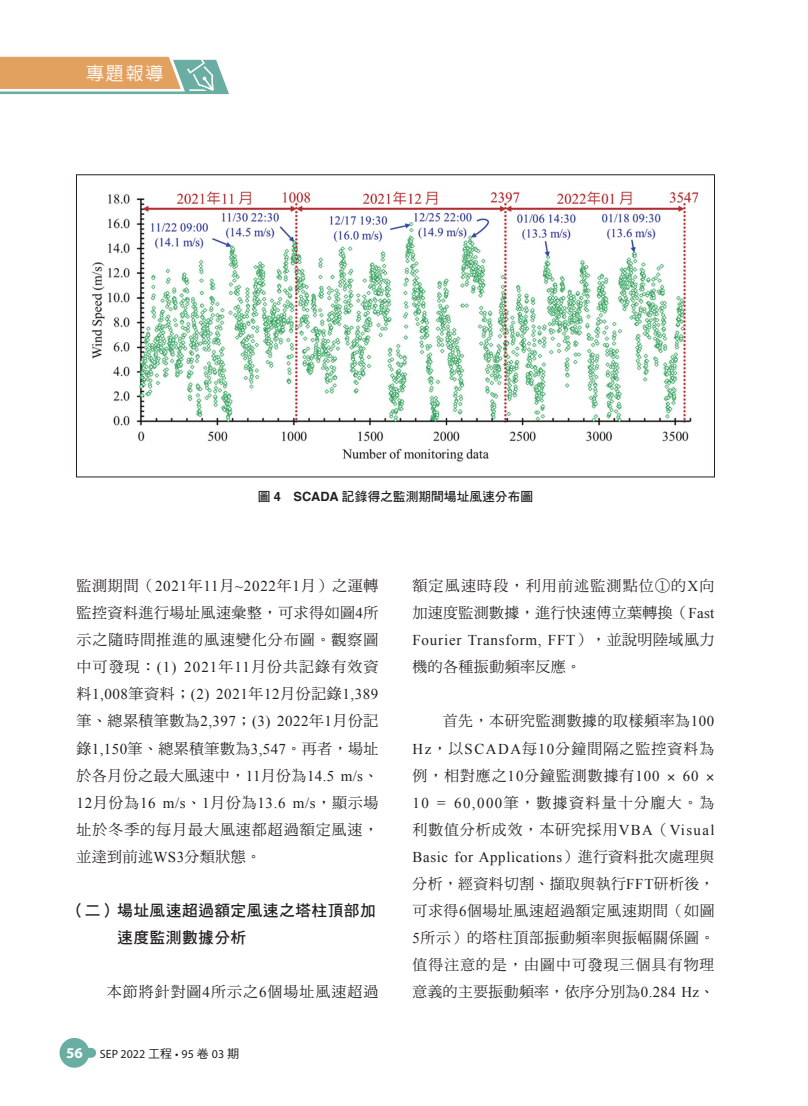
<style>
.page{position:relative;width:808px;height:1106px;background:#fff}
.page>*{position:absolute;margin:0;border:0;box-sizing:border-box;transform-origin:0 0}
.t1{font:500 18px "AR Hei B5";color:#fff}
.t2{font:15.75px/27px "DF Hei Std W7";letter-spacing:.03em;color:#231f20}
.t3{font:15px/27px "DF Ming Std W5";letter-spacing:.06em;color:#231f20;text-align:justify}
.t4{font:15px "Times New Roman";letter-spacing:.045em;color:#231f20}
.t5{font:15px "DF Ming Std W5";letter-spacing:.025em;color:#231f20}
.t6{font:12.75px "DF Hei Std W7";color:#231f20}
.t7{font:12px "Myriad Pro";color:#231f20}
.s1{font-family:"Helvetica";font-weight:700}
.s2{font-family:"Times New Roman"}
.s3{font-family:"DF Ming Std W5"}
.s4{font-weight:700;font-size:15px;color:#fff}
.s5{font-family:"DF Hei Std W5"}
</style>
<div class="page">
<svg style="left:0;top:57px;width:229px;height:37px;background:#ccaf82"></svg>
<div style="left:60px;top:1037px;width:29px;height:30px;background:#6aada2;border-radius:50%"></div>
<div style="left:70px;top:1047px;width:26px;height:10px;background:#6aada2;border-radius:5px"></div>
<img style="left:91px;top:191px;width:608px;height:271px">
<p class="t1" style="left:86px;top:64px;width:79px">專題報導</p>
<p class="t6" style="left:258px;top:489px;width:277px">圖 <span class="s1">4 SCADA</span> 記錄得之監測期間場址風速分布圖</p>
<p class="t3" style="left:77px;top:572px;width:303px">監測期間（<span class="s2">2021</span>年<span class="s2">11</span>月<span class="s2">~2022</span>年<span class="s2">1</span>月）之運轉監控資料進行場址風速彙整，可求得如圖<span class="s2">4</span>所示之隨時間推進的風速變化分布圖。觀察圖中可發現：<span class="s2">(1) 2021</span>年<span class="s2">11</span>月份共記錄有效資</p>
<p class="t4" style="left:77px;top:684px;width:303px"><span class="s3">料</span>1,008<span class="s3">筆資料；</span>(2) 2021<span class="s3">年</span>12<span class="s3">月份記錄</span>1,389</p>
<p class="t3" style="left:77px;top:707px;width:303px">筆、總累積筆數為<span class="s2">2,397</span>；<span class="s2">(3) 2022</span>年<span class="s2">1</span>月份記錄<span class="s2">1,150</span>筆、總累積筆數為<span class="s2">3,547</span>。再者，場址於各月份之最大風速中，<span class="s2">11</span>月份為<span class="s2">14.5 m/s</span>、</p>
<p class="t4" style="left:77px;top:792px;width:303px">12<span class="s3">月份為</span>16 m/s<span class="s3">、</span>1<span class="s3">月份為</span>13.6 m/s<span class="s3">，顯示場</span></p>
<p class="t3" style="left:77px;top:815px;width:303px">址於冬季的每月最大風速都超過額定風速，並達到前述<span class="s2">WS3</span>分類狀態。</p>
<p class="t2" style="left:117px;top:896px;width:260px;text-indent:-49px">（二）場址風速超過額定風速之塔柱頂部加速度監測數據分析</p>
<p class="t3" style="left:107px;top:977px;width:273px">本節將針對圖<span class="s2">4</span>所示之<span class="s2">6</span>個場址風速超過</p>
<p class="t7" style="left:66px;top:1046px;width:175px"><span class="s4">56</span> SEP 2022 <span class="s5">工程</span> • 95 <span class="s5">卷</span> 03 <span class="s5">期</span></p>
<p class="t3" style="left:412px;top:572px;width:303px">額定風速時段，利用前述監測點位①的<span class="s2">X</span>向加速度監測數據，進行快速傅立葉轉換（<span class="s2">Fast</span></p>
<p class="t4" style="left:412px;top:630px;width:303px">Fourier Transform, FFT<span class="s3">），並說明陸域風力</span></p>
<p class="t5" style="left:412px;top:659px;width:170px">機的各種振動頻率反應。</p>
<p class="t3" style="left:412px;top:707px;width:303px;text-indent:30px">首先，本研究監測數據的取樣頻率為<span class="s2">100<br>Hz</span>，以<span class="s2">SCADA</span>每<span class="s2">10</span>分鐘間隔之監控資料為例，相對應之<span class="s2">10</span>分鐘監測數據有<span class="s2">100</span></p>
<p class="t4" style="left:683px;top:765px;width:17px">60</p>
<p class="t3" style="left:412px;top:788px;width:303px"><span class="s2">10 = 60,000</span>筆，數據資料量十分龐大。為利數值分析成效，本研究採用<span class="s2">VBA</span>（<span class="s2">Visual</span></p>
<p class="t4" style="left:412px;top:846px;width:303px">Basic for Applications<span class="s3">）進行資料批次處理與</span></p>
<p class="t3" style="left:412px;top:869px;width:303px">分析，經資料切割、擷取與執行<span class="s2">FFT</span>研析後，可求得<span class="s2">6</span>個場址風速超過額定風速期間（如圖<span class="s2">5</span>所示）的塔柱頂部振動頻率與振幅關係圖。值得注意的是，由圖中可發現三個具有物理意義的主要振動頻率，依序分別為<span class="s2">0.284 Hz</span>、</p>
</div>
